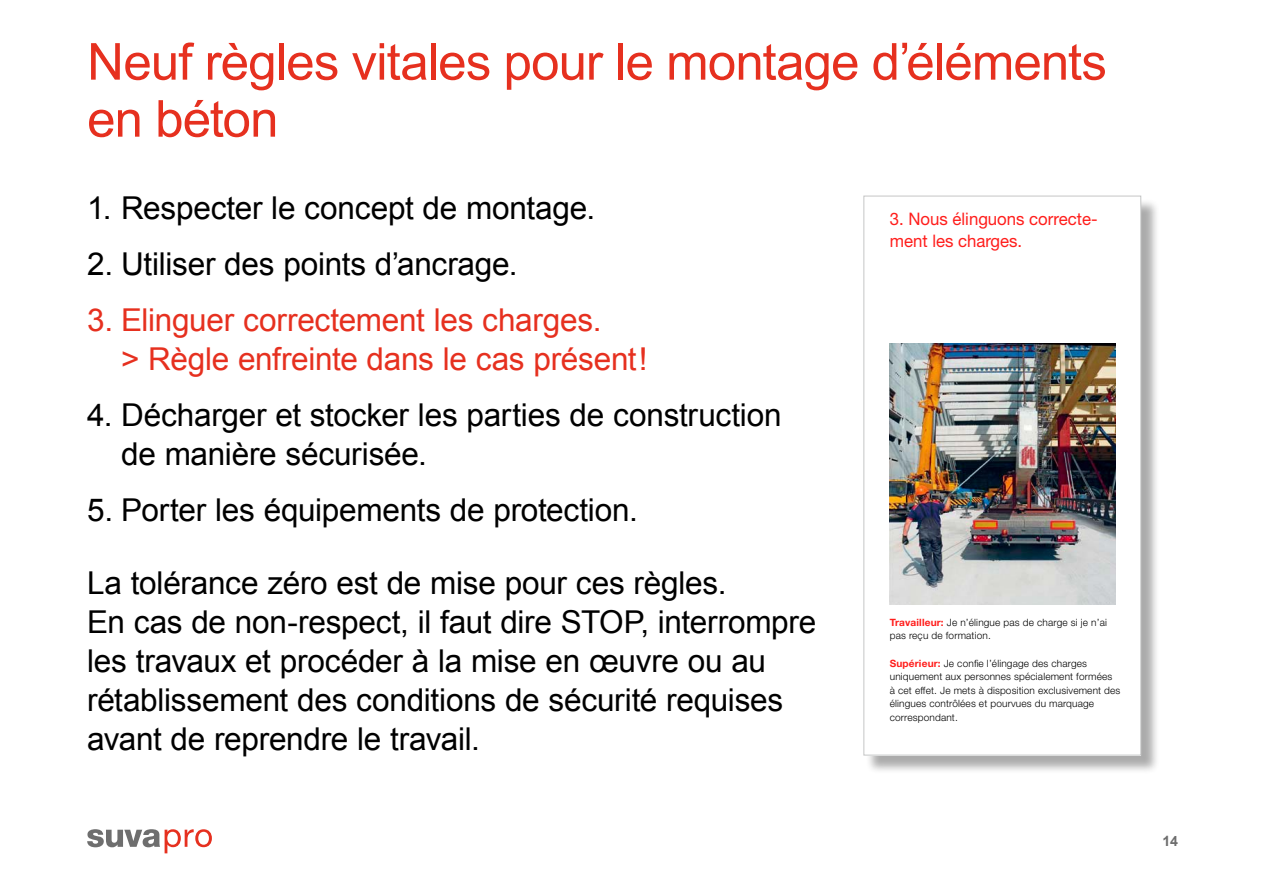
<style>
.page{position:relative;width:1263px;height:893px;background:#fff}
.page>*{position:absolute;margin:0;border:0;box-sizing:border-box;transform-origin:0 0}
.t1{font:51px/57px "Arial";letter-spacing:-.015em;color:#e6301f}
.t2{font:31.5px/39px "Arial";letter-spacing:-.01em;color:#000}
.t3{font:31.5px/39px "Arial";letter-spacing:-.01em;color:#e6301f}
.t4{font:17.25px/21.8px "Helvetica Neue LT Std";color:#ff1d1b}
.t5{font:700 14.25px "Arial";color:#6e6e6e}
.t6{font:300 10.05px/13.6px "Helvetica Neue LT Std";letter-spacing:.015em;color:#000}
.s1{font-weight:700;color:#ff1d1b}
</style>
<div class="page">
<svg style="left:87px;top:829px;width:125px;height:24px"></svg>
<div style="left:866px;top:198px;width:294px;height:576px;background:#000;opacity:.33"></div>
<div style="left:864px;top:196px;width:277px;height:559px;background:#fff"></div>
<img style="left:890px;top:343px;width:226px;height:261px">
<div style="left:863px;top:196px;width:278px;height:559px;border:1px solid #c5c6c6"></div>
<h1 class="t1" style="left:87px;top:34px;width:1021px">Neuf règles vitales pour le montage d’éléments en béton</h1>
<p class="t2" style="left:87px;top:188px;width:510px">1. Respecter le concept de montage.</p>
<p class="t2" style="left:87px;top:244px;width:432px">2. Utiliser des points d’ancrage.</p>
<p class="t3" style="left:121px;top:300px;width:528px;text-indent:-34px">3. Elinguer correctement les charges.<br>&gt; Règle enfreinte dans le cas présent!</p>
<p class="t2" style="left:121px;top:395px;width:662px;text-indent:-34px">4. Décharger et stocker les parties de construction de manière sécurisée.</p>
<p class="t2" style="left:87px;top:490px;width:552px">5. Porter les équipements de protection.</p>
<p class="t2" style="left:87px;top:563px;width:731px">La tolérance zéro est de mise pour ces règles.<br>En cas de non-respect, il faut dire STOP, interrompre les travaux et procéder à la mise en œuvre ou au rétablissement des conditions de sécurité requises avant de reprendre le travail.</p>
<p class="t4" style="left:890px;top:207px;width:209px">3. Nous élinguons correcte&shy;ment les charges.</p>
<p class="t6" style="left:890px;top:615px;width:219px"><span class="s1">Travailleur:</span> Je n’élingue pas de charge si je n’ai pas reçu de formation.</p>
<p class="t6" style="left:890px;top:656px;width:232px"><span class="s1">Supérieur:</span> Je confie l’élingage des charges uniquement aux personnes spécialement formées<br>à cet effet. Je mets à disposition exclusivement des élingues contrôlées et pourvues du marquage correspondant.</p>
<p class="t5" style="left:1162px;top:832px;width:17px">14</p>
</div>
